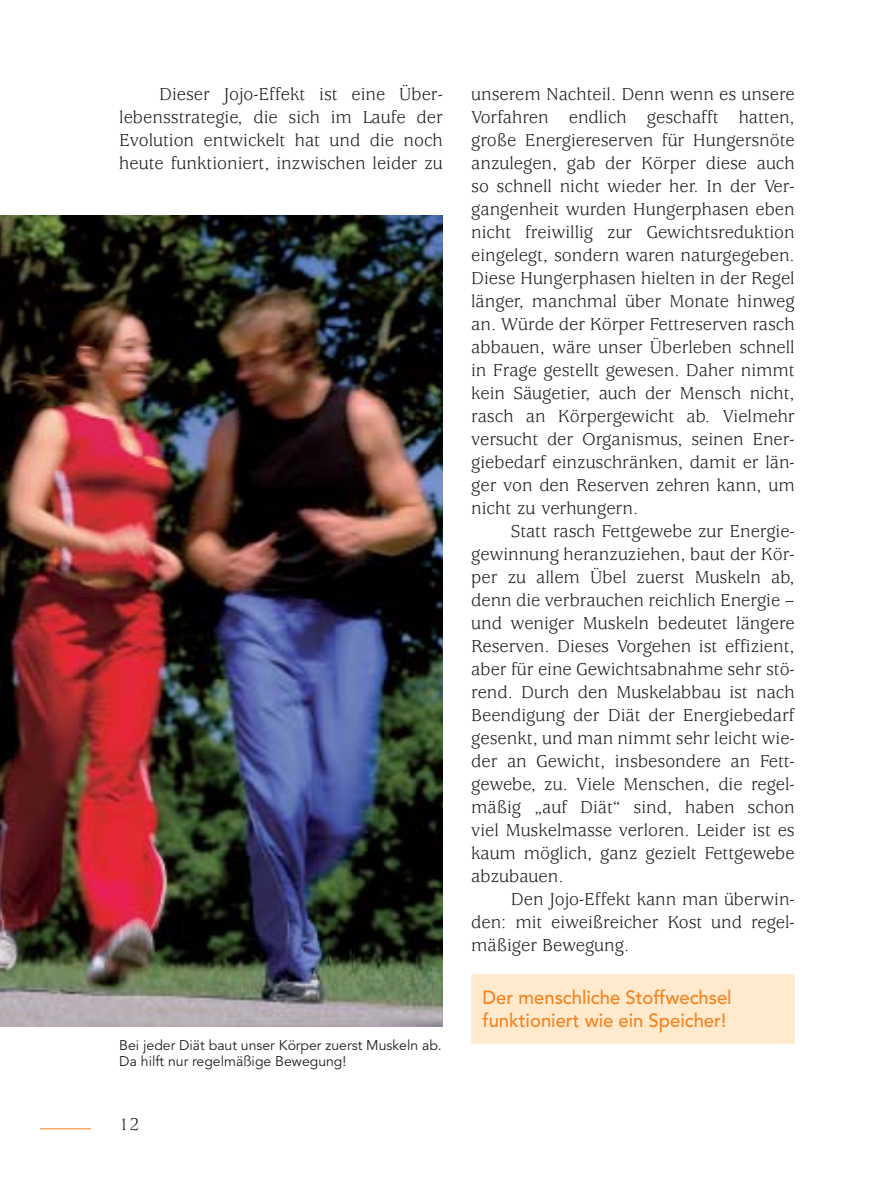
<style>
.page{position:relative;width:879px;height:1190px;background:#fff}
.page>*{position:absolute;margin:0;border:0;box-sizing:border-box;transform-origin:0 0}
.t1{font:19px/23px "Usherwood";color:#231f1f;text-align:justify}
.t2{font:500 19px/23px "Avenir";color:#f5821f}
.t3{font:14px/16px "Avenir";color:#231f1f}
</style>
<div class="page">
<img style="left:0;top:215px;width:795px;height:915px">
<p class="t1" style="left:119px;top:84px;width:325px;text-indent:40px">Dieser Jojo-Effekt ist eine Über&shy;lebensstrategie, die sich im Laufe der Evolution entwickelt hat und die noch heute funktioniert, inzwischen leider zu</p>
<p class="t3" style="left:119px;top:1039px;width:324px">Bei jeder Diät baut unser Körper zuerst Muskeln ab.<br>Da hilft nur regelmäßige Bewegung!</p>
<p class="t1" style="left:119px;top:1114px;width:22px">12</p>
<p class="t1" style="left:471px;top:84px;width:325px">unserem Nachteil. Denn wenn es unsere Vorfahren endlich geschafft hatten, große Energiereserven für Hungersnöte anzulegen, gab der Körper diese auch so schnell nicht wieder her. In der Ver&shy;gangenheit wurden Hungerphasen eben nicht freiwillig zur Gewichtsreduktion eingelegt, sondern waren naturgegeben.<br>Diese Hungerphasen hielten in der Regel länger, manchmal über Monate hinweg an. Würde der Körper Fettreserven rasch abbauen, wäre unser Überleben schnell in Frage gestellt gewesen. Daher nimmt kein Säugetier, auch der Mensch nicht, rasch an Körpergewicht ab. Vielmehr versucht der Organismus, seinen Ener&shy;giebedarf einzuschränken, damit er län&shy;ger von den Reserven zehren kann, um nicht zu verhungern.</p>
<p class="t1" style="left:471px;top:521px;width:325px;text-indent:40px">Statt rasch Fettgewebe zur Energie&shy;gewinnung heranzuziehen, baut der Kör&shy;per zu allem Übel zuerst Muskeln ab, denn die verbrauchen reichlich Energie – und weniger Muskeln bedeutet längere Reserven. Dieses Vorgehen ist effizient, aber für eine Gewichtsabnahme sehr stö&shy;rend. Durch den Muskelabbau ist nach Beendigung der Diät der Energiebedarf gesenkt, und man nimmt sehr leicht wie&shy;der an Gewicht, insbesondere an Fett&shy;gewebe, zu. Viele Menschen, die regel&shy;mäßig „auf Diät“ sind, haben schon viel Muskelmasse verloren. Leider ist es kaum möglich, ganz gezielt Fettgewebe abzubauen.</p>
<p class="t1" style="left:471px;top:889px;width:325px;text-indent:40px">Den Jojo-Effekt kann man überwin&shy;den: mit eiweißreicher Kost und regel&shy;mäßiger Bewegung.</p>
<p class="t2" style="left:482px;top:988px;width:250px">Der menschliche Stoffwechsel funktioniert wie ein Speicher!</p>
</div>
